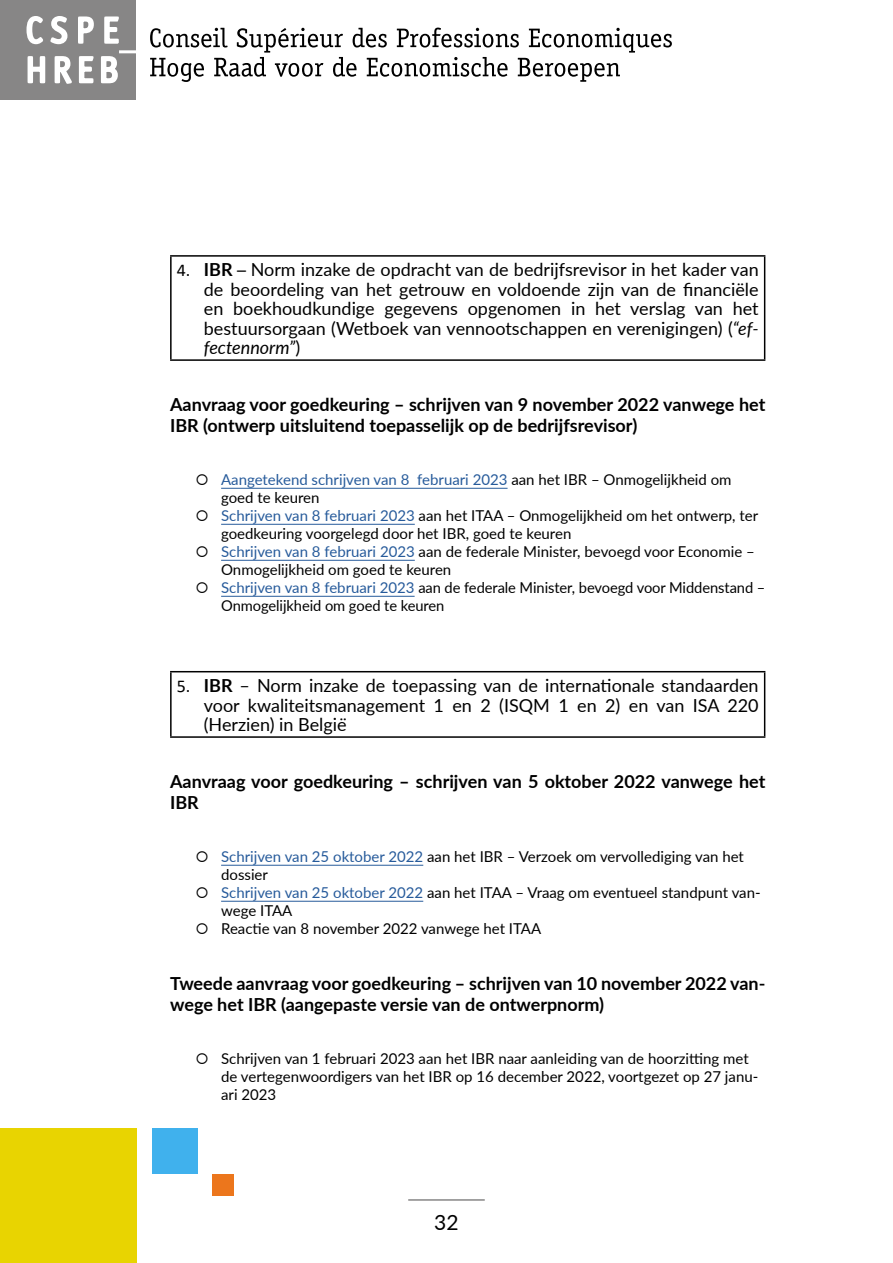
<style>
.page{position:relative;width:893px;height:1263px;background:#fff}
.page>*{position:absolute;margin:0;border:0;box-sizing:border-box;transform-origin:0 0}
.t1{font:21px "Lato";color:#000}
.t2{font:18px/19.5px "Lato";color:#000;text-align:justify}
.txt{font:700 18px/21.6px "Lato";color:#000}
.t3{font:15px/18px "Lato";color:#000}
.s1{font-family:"Calibri"}
.s2{font-weight:700}
.s3{font-style:italic}
.s4{color:#275b9b}
</style>
<div class="page">
<hr style="left:408px;top:1199px;width:77px;height:2px;background:#878686">
<div style="left:0;top:0;width:136px;height:100px;background:#878686"></div>
<svg style="left:26px;top:16px;width:42px;height:29px"></svg>
<svg style="left:78px;top:16px;width:16px;height:28px"></svg>
<svg style="left:104px;top:16px;width:15px;height:28px"></svg>
<svg style="left:27px;top:56px;width:19px;height:28px"></svg>
<svg style="left:54px;top:56px;width:64px;height:28px"></svg>
<svg style="left:150px;top:28px;width:522px;height:54px"></svg>
<hr style="left:119px;top:50px;width:23px;height:3px;background:#fff">
<hr style="left:221px;top:488px;width:287px;height:1px;background:#275b9b">
<hr style="left:221px;top:524px;width:194px;height:1px;background:#275b9b">
<hr style="left:221px;top:560px;width:194px;height:1px;background:#275b9b">
<hr style="left:221px;top:596px;width:194px;height:1px;background:#275b9b">
<hr style="left:221px;top:865px;width:202px;height:1px;background:#275b9b">
<hr style="left:221px;top:901px;width:202px;height:1px;background:#275b9b">
<hr style="left:170px;top:255px;width:595px;height:2px;background:#000">
<hr style="left:170px;top:257px;width:2px;height:102px;background:#000">
<hr style="left:764px;top:257px;width:1px;height:102px;background:#000">
<hr style="left:170px;top:359px;width:595px;height:2px;background:#000">
<hr style="left:170px;top:671px;width:595px;height:1px;background:#000">
<hr style="left:170px;top:672px;width:2px;height:64px;background:#000">
<hr style="left:764px;top:672px;width:1px;height:64px;background:#000">
<hr style="left:170px;top:736px;width:595px;height:2px;background:#000">
<div style="left:0;top:1128px;width:137px;height:135px;background:#e8d401"></div>
<div style="left:152px;top:1128px;width:46px;height:46px;background:#40b1ed"></div>
<div style="left:213px;top:1174px;width:21px;height:22px;background:#ec761c"></div>
<p class="t2" style="left:204px;top:259px;width:556px;text-indent:-27px"><span class="s1">4.</span> <span class="s2">IBR</span> <span class="s1">–</span> Norm inzake de opdracht van de bedrijfsrevisor in het kader van de beoordeling van het getrouw en voldoende zijn van de financiële en boekhoudkundige gegevens opgenomen in het verslag van het bestuursorgaan (Wetboek van vennootschappen en verenigingen) (<span class="s3">“ef&shy;fectennorm”</span>)</p>
<p class="txt" style="left:170px;top:393px;width:597px">Aanvraag voor goedkeuring – schrijven van 9 november 2022 vanwege het<br>IBR (ontwerp uitsluitend toepasselijk op de bedrijfsrevisor)</p>
<p class="t3" style="left:221px;top:470px;width:512px"><span class="s4">Aangetekend schrijven van 8 februari 2023</span> aan het IBR – Onmogelijkheid om goed te keuren</p>
<p class="t3" style="left:221px;top:506px;width:539px"><span class="s4">Schrijven van 8 februari 2023</span> aan het ITAA – Onmogelijkheid om het ontwerp, ter goedkeuring voorgelegd door het IBR, goed te keuren</p>
<p class="t3" style="left:221px;top:542px;width:535px"><span class="s4">Schrijven van 8 februari 2023</span> aan de federale Minister, bevoegd voor Economie –<br>Onmogelijkheid om goed te keuren</p>
<p class="t3" style="left:221px;top:578px;width:546px"><span class="s4">Schrijven van 8 februari 2023</span> aan de federale Minister, bevoegd voor Middenstand –<br>Onmogelijkheid om goed te keuren</p>
<p class="t2" style="left:204px;top:675px;width:556px;text-indent:-27px"><span class="s1">5.</span> <span class="s2">IBR</span> – Norm inzake de toepassing van de internationale standaarden voor kwaliteitsmanagement 1 en 2 (ISQM 1 en 2) en van ISA 220 (Herzien) in België</p>
<p class="txt" style="left:170px;top:770px;width:597px">Aanvraag voor goedkeuring – schrijven van 5 oktober 2022 vanwege het<br>IBR</p>
<p class="t3" style="left:221px;top:847px;width:524px"><span class="s4">Schrijven van 25 oktober 2022</span> aan het IBR – Verzoek om vervollediging van het dossier</p>
<p class="t3" style="left:221px;top:883px;width:541px"><span class="s4">Schrijven van 25 oktober 2022</span> aan het ITAA – Vraag om eventueel standpunt van&shy;wege ITAA</p>
<p class="t3" style="left:221px;top:919px;width:322px">Reactie van 8 november 2022 vanwege het ITAA</p>
<p class="txt" style="left:170px;top:971px;width:597px">Tweede aanvraag voor goedkeuring – schrijven van 10 november 2022 van&shy;wege het IBR (aangepaste versie van de ontwerpnorm)</p>
<p class="t3" style="left:221px;top:1048px;width:539px">Schrijven van 1 februari 2023 aan het IBR naar aanleiding van de hoorzitting met de vertegenwoordigers van het IBR op 16 december 2022, voortgezet op 27 janu&shy;ari 2023</p>
<h1 class="t1" style="left:434px;top:1208px;width:26px">32</h1>
</div>
